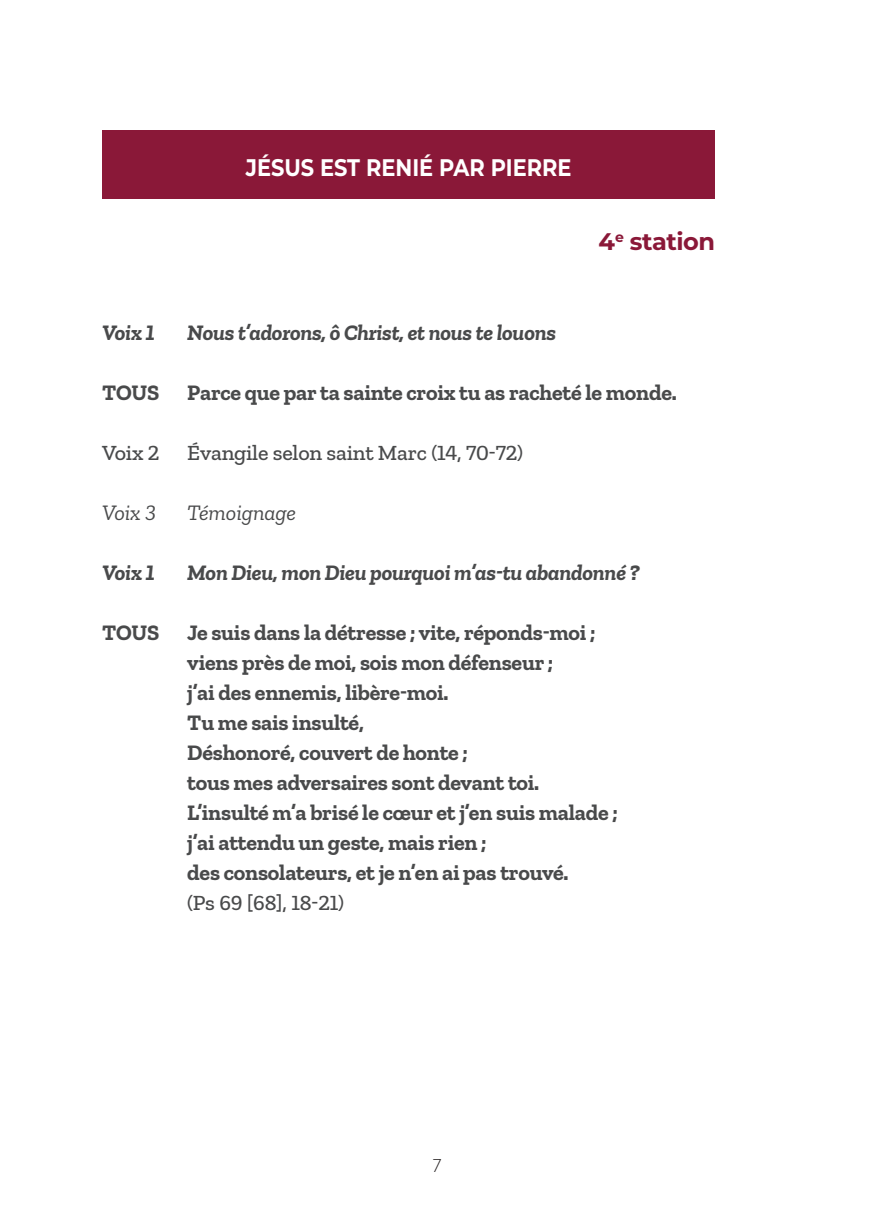
<style>
.page{position:relative;width:874px;height:1225px;background:#fff}
.page>*{position:absolute;margin:0;border:0;box-sizing:border-box;transform-origin:0 0}
.t1{font:700 24px "Montserrat";color:#fff;scale:.87 1}
.t2{font:700 24px "Montserrat";letter-spacing:-.02em;color:#8a1838}
.t3{font:700 22px/30px "Zilla Slab";letter-spacing:-.01em;color:#494a4b}
.t4{font:italic 700 22px "Zilla Slab";letter-spacing:-.01em;color:#494a4b}
.t5{font:500 22px "Zilla Slab";letter-spacing:-.01em;color:#494a4b}
.t6{font:italic 22px "Zilla Slab";letter-spacing:-.005em;color:#494a4b}
.t7{font:300 20px "Myriad Pro";color:#231f20}
</style>
<div class="page">
<div style="left:102px;top:130px;width:612px;height:68px;background:#8a1838"></div>
<p class="t1" style="left:245px;top:150px;width:376px">JÉSUS EST RENIÉ PAR PIERRE</p>
<p class="t2" style="left:598px;top:224px;width:118px">4<sup>e</sup> station</p>
<p class="t4" style="left:102px;top:320px;width:54px">Voix 1</p>
<p class="t4" style="left:187px;top:320px;width:370px">Nous t’adorons, ô Christ, et nous te louons</p>
<p class="t3" style="left:102px;top:378px;width:59px">TOUS</p>
<p class="t3" style="left:187px;top:378px;width:491px">Parce que par ta sainte croix tu as racheté le monde.</p>
<p class="t5" style="left:102px;top:440px;width:59px">Voix 2</p>
<p class="t5" style="left:187px;top:440px;width:337px">Évangile selon saint Marc (14, 70-72)</p>
<p class="t6" style="left:102px;top:501px;width:55px">Voix 3</p>
<p class="t6" style="left:187px;top:501px;width:110px">Témoignage</p>
<p class="t4" style="left:102px;top:560px;width:54px">Voix 1</p>
<p class="t4" style="left:187px;top:560px;width:454px">Mon Dieu, mon Dieu pourquoi m’as-tu abandonné ?</p>
<p class="t3" style="left:102px;top:618px;width:59px">TOUS</p>
<p class="t3" style="left:187px;top:618px;width:432px">Je suis dans la détresse ; vite, réponds-moi ; viens près de moi, sois mon défenseur ;<br>j’ai des ennemis, libère-moi.<br>Tu me sais insulté,<br>Déshonoré, couvert de honte ;<br>tous mes adversaires sont devant toi.<br>L’insulté m’a brisé le cœur et j’en suis malade ; j’ai attendu un geste, mais rien ;<br>des consolateurs, et je n’en ai pas trouvé.</p>
<p class="t5" style="left:187px;top:890px;width:158px">(Ps 69 [68], 18-21)</p>
<p class="t7" style="left:432px;top:1153px;width:11px">7</p>
</div>
